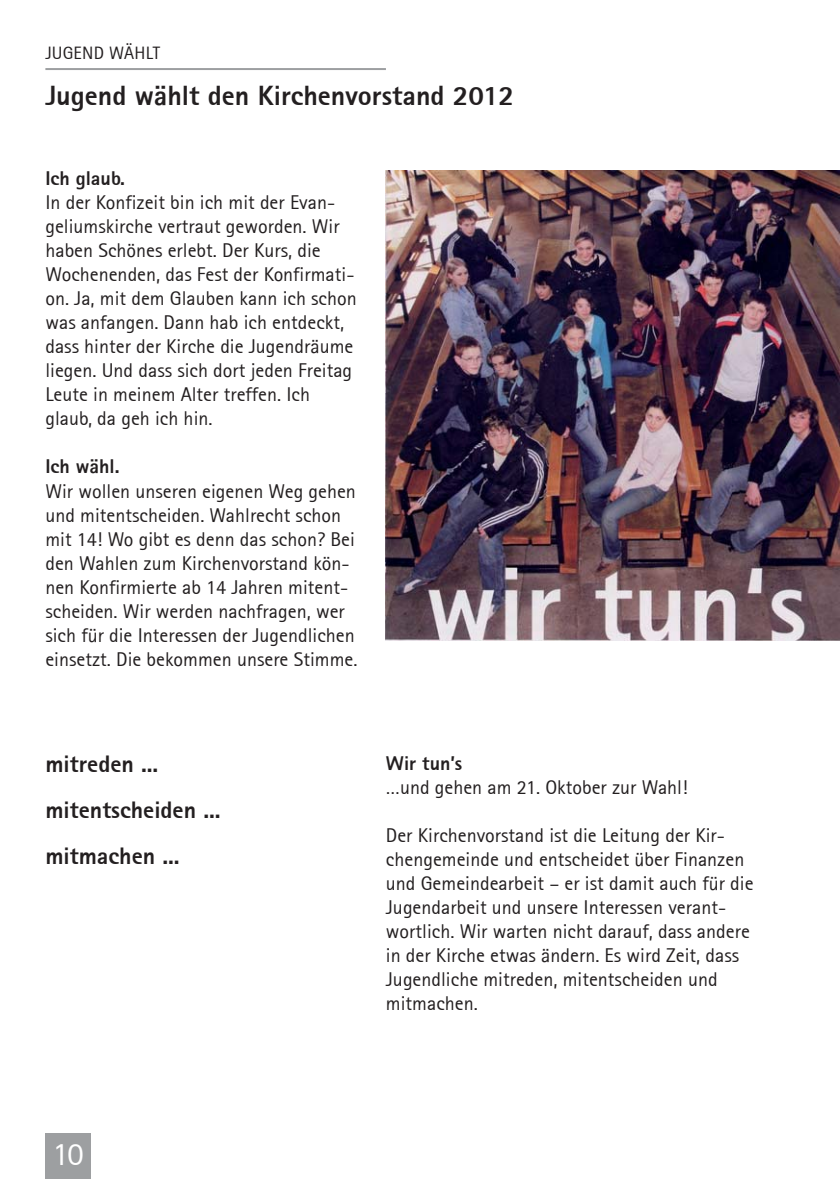
<style>
.page{position:relative;width:840px;height:1191px;background:#fff}
.page>*{position:absolute;margin:0;border:0;box-sizing:border-box;transform-origin:0 0}
.t1{font:32.4px "Rotis Sans Serif 55";color:#fff}
.t2{font:28px "Rotis Sans Serif Extra Bold 75";color:#231f20}
.t3{font:24px/46px "Rotis Sans Serif Extra Bold 75";color:#231f20}
.t4{font:20px/24px "Rotis Sans Serif 55";color:#231f20}
.t5{font:20px "Rotis Sans Serif Extra Bold 75";color:#231f20}
.t6{font:18px "Rotis Sans Serif 55";letter-spacing:.01em;color:#231f20}
</style>
<div class="page">
<hr style="left:45px;top:68px;width:341px;height:2px;background:#9d9fa1">
<div style="left:45px;top:1132px;width:46px;height:46px;background:#9d9fa1"></div>
<img style="left:386px;top:170px;width:452px;height:470px">
<p class="t6" style="left:45px;top:45px;width:116px">JUGEND WÄHLT</p>
<h2 class="t2" style="left:45px;top:85px;width:470px">Jugend wählt den Kirchenvorstand 2012</h2>
<p class="t5" style="left:45px;top:171px;width:81px">Ich glaub.</p>
<p class="t4" style="left:45px;top:192px;width:313px">In der Konfizeit bin ich mit der Evan&shy;geliumskirche vertraut geworden. Wir haben Schönes erlebt. Der Kurs, die Wochenenden, das Fest der Konfirmati&shy;on. Ja, mit dem Glauben kann ich schon was anfangen. Dann hab ich entdeckt, dass hinter der Kirche die Jugendräume liegen. Und dass sich dort jeden Freitag Leute in meinem Alter treffen. Ich glaub, da geh ich hin.</p>
<p class="t5" style="left:45px;top:459px;width:76px">Ich wähl.</p>
<p class="t4" style="left:45px;top:480px;width:313px">Wir wollen unseren eigenen Weg gehen und mitentscheiden. Wahlrecht schon mit 14! Wo gibt es denn das schon? Bei den Wahlen zum Kirchenvorstand kön&shy;nen Konfirmierte ab 14 Jahren mitent&shy;scheiden. Wir werden nachfragen, wer sich für die Interessen der Jugendlichen einsetzt. Die bekommen unsere Stimme.</p>
<p class="t3" style="left:45px;top:743px;width:177px">mitreden ... mitentscheiden ... mitmachen ...</p>
<p class="t5" style="left:386px;top:755px;width:78px">Wir tun’s</p>
<p class="t4" style="left:386px;top:776px;width:303px">…und gehen am 21. Oktober zur Wahl!</p>
<p class="t4" style="left:386px;top:824px;width:369px">Der Kirchenvorstand ist die Leitung der Kir&shy;chengemeinde und entscheidet über Finanzen und Gemeindearbeit – er ist damit auch für die Jugendarbeit und unsere Interessen verant&shy;wortlich. Wir warten nicht darauf, dass andere in der Kirche etwas ändern. Es wird Zeit, dass Jugendliche mitreden, mitentscheiden und mitmachen.</p>
<h1 class="t1" style="left:52px;top:1140px;width:33px">10</h1>
</div>
